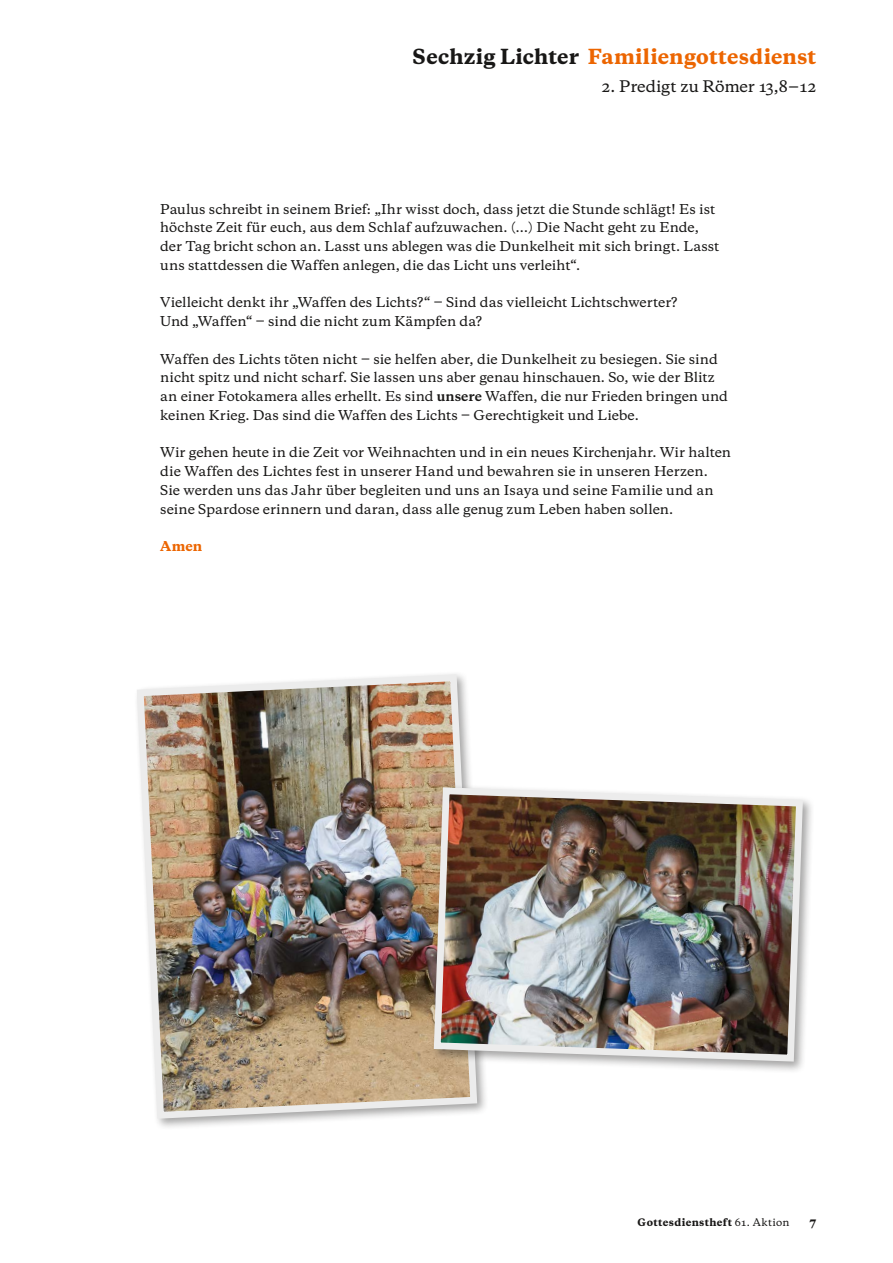
<style>
.page{position:relative;width:893px;height:1263px;background:#fff}
.page>*{position:absolute;margin:0;border:0;box-sizing:border-box;transform-origin:0 0}
.t1{font:800 19.5px "Galaxie Copernicus";letter-spacing:.01em;color:#ec6500}
.t2{font:500 15px "Galaxie Copernicus";letter-spacing:-.01em;color:#181716}
.t3{font:500 12.75px/18.8px "Galaxie Copernicus";color:#181716}
.t4{font:800 12.75px "Galaxie Copernicus";color:#ec6500}
.t5{font:800 11.25px "Galaxie Copernicus";color:#181716}
.t6{font:800 9.75px "Galaxie Copernicus";letter-spacing:.035em;color:#181716}
.s1{color:#181716}
.s2{font-weight:700;font-size:12.45px}
.s3{font-weight:500}
</style>
<div class="page">
<div style="left:133px;top:671px;width:356px;height:460px;background:#181716;opacity:.4"></div>
<img style="left:133px;top:671px;width:348px;height:451px">
<div style="left:430px;top:784px;width:385px;height:290px;background:#181716;opacity:.4"></div>
<img style="left:430px;top:784px;width:376px;height:281px">
<h1 class="t1" style="left:413px;top:43px;width:405px"><span class="s1">Sechzig Lichter</span> Familiengottesdienst</h1>
<p class="t2" style="left:602px;top:76px;width:216px">2. Predigt zu Römer 13,8‒12</p>
<p class="t3" style="left:160px;top:199px;width:561px">Paulus schreibt in seinem Brief: „Ihr wisst doch, dass jetzt die Stunde schlägt! Es ist höchste Zeit für euch, aus dem Schlaf aufzuwachen. (…) Die Nacht geht zu Ende, der Tag bricht schon an. Lasst uns ablegen was die Dunkelheit mit sich bringt. Lasst uns stattdessen die Waffen anlegen, die das Licht uns verleiht“.</p>
<p class="t3" style="left:160px;top:293px;width:519px">Vielleicht denkt ihr „Waffen des Lichts?“ ‒ Sind das vielleicht Lichtschwerter?<br>Und „Waffen“ ‒ sind die nicht zum Kämpfen da?</p>
<p class="t3" style="left:160px;top:349px;width:569px">Waffen des Lichts töten nicht ‒ sie helfen aber, die Dunkelheit zu besiegen. Sie sind nicht spitz und nicht scharf. Sie lassen uns aber genau hinschauen. So, wie der Blitz an einer Fotokamera alles erhellt. Es sind <span class="s2">unsere</span> Waffen, die nur Frieden bringen und keinen Krieg. Das sind die Waffen des Lichts ‒ Gerechtigkeit und Liebe.</p>
<p class="t3" style="left:160px;top:443px;width:572px">Wir gehen heute in die Zeit vor Weihnachten und in ein neues Kirchenjahr. Wir halten die Waffen des Lichtes fest in unserer Hand und bewahren sie in unseren Herzen.<br>Sie werden uns das Jahr über begleiten und uns an Isaya und seine Familie und an seine Spardose erinnern und daran, dass alle genug zum Leben haben sollen.</p>
<p class="t4" style="left:160px;top:538px;width:43px">Amen</p>
<p class="t6" style="left:638px;top:1216px;width:153px">Gottesdienstheft <span class="s3">61. Aktion</span></p>
<p class="t5" style="left:810px;top:1214px;width:8px">7</p>
</div>
